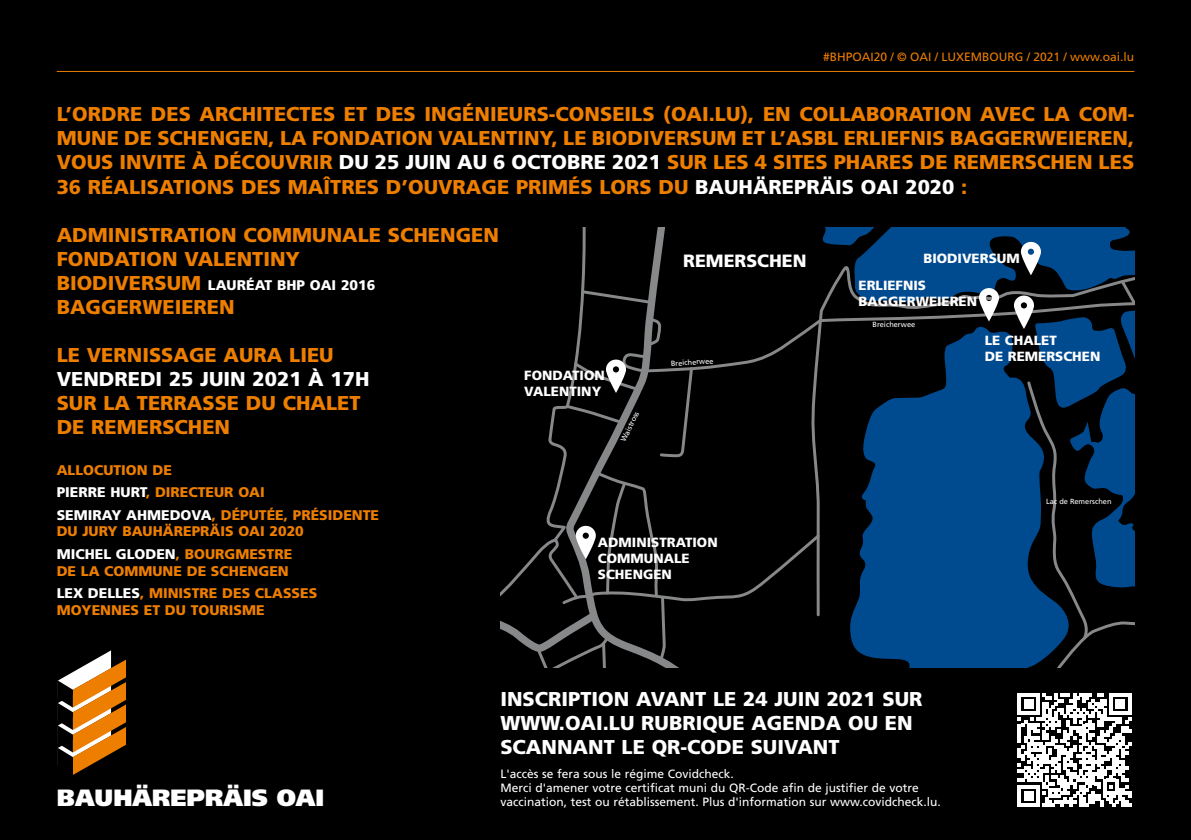
<style>
.page{position:relative;width:1191px;height:840px;background:#fff}
.page>*{position:absolute;margin:0;border:0;box-sizing:border-box;transform-origin:0 0}
.t1{font:900 23.6px "Frutiger LT Std";color:#fff}
.t2{font:900 20px/24px "Frutiger LT Std";color:#ed7e00}
.t3{font:900 20px/24px "Frutiger LT Std";color:#fff}
.t4{font:900 17.8px "Frutiger LT Std";color:#fff}
.t5{font:900 14px/22.4px "Frutiger LT Std";color:#ed7e00}
.t6{font:900 14px "Frutiger LT Std";color:#fff}
.t7{font:900 13.4px/16px "Frutiger LT Std";color:#fff}
.t8{font:12px/14.4px "Frutiger LT Std";color:#fff}
.t9{font:12px "Frutiger";color:#ed7e00}
.t10{font:7.4px "Frutiger";color:#fff}
.s1{color:#fff}
.s2{font-size:20px;color:#ed7e00}
.s3{color:#ed7e00}
</style>
<div class="page">
<div style="left:0;top:0;width:1191px;height:839px;background:#000"></div>
<hr style="left:57px;top:71px;width:1077px;height:1px;background:#ed7e00">
<svg style="left:58px;top:650px;width:68px;height:124px"></svg>
<svg style="left:500px;top:227px;width:634px;height:440px"></svg>
<svg style="left:1018px;top:693px;width:113px;height:113px"></svg>
<p class="t9" style="left:823px;top:50px;width:313px">#BHPOAI20 / © OAI / LUXEMBOURG / 2021 / www.oai.lu</p>
<p class="t2" style="left:57px;top:102px;width:1079px;text-align:justify">L’ORDRE DES ARCHITECTES ET DES INGÉNIEURS-CONSEILS (OAI.LU), EN COLLABORATION AVEC LA COM-MUNE DE SCHENGEN, LA FONDATION VALENTINY, LE BIODIVERSUM ET L’ASBL ERLIEFNIS BAGGERWEIEREN, VOUS INVITE À DÉCOUVRIR <span class="s1">DU 25 JUIN AU 6 OCTOBRE 2021</span> SUR LES 4 SITES PHARES DE REMERSCHEN LES 36 RÉALISATIONS DES MAÎTRES D’OUVRAGE PRIMÉS LORS DU <span class="s1">BAUHÄREPRÄIS OAI 2020</span> :</p>
<p class="t2" style="left:57px;top:222px;width:444px">ADMINISTRATION COMMUNALE SCHENGEN<br>FONDATION VALENTINY</p>
<p class="t6" style="left:57px;top:276px;width:320px"><span class="s2">BIODIVERSUM</span> LAURÉAT BHP OAI 2016</p>
<p class="t2" style="left:57px;top:294px;width:179px">BAGGERWEIEREN</p>
<p class="t2" style="left:57px;top:342px;width:278px">LE VERNISSAGE AURA LIEU</p>
<p class="t3" style="left:57px;top:366px;width:314px">VENDREDI 25 JUIN 2021 À 17H</p>
<p class="t2" style="left:57px;top:390px;width:305px">SUR LA TERRASSE DU CHALET<br>DE REMERSCHEN</p>
<p class="t5" style="left:57px;top:458px;width:324px">ALLOCUTION DE<br><span class="s1">PIERRE HURT</span>, DIRECTEUR OAI<br><span class="s1">SEMIRAY AHMEDOVA</span>, DÉPUTÉE, PRÉSIDENTE</p>
<p class="t5" style="left:57px;top:520px;width:249px">DU JURY BAUHÄREPRÄIS OAI 2020<br><span class="s1">MICHEL GLODEN</span>, BOURGMESTRE</p>
<p class="t5" style="left:57px;top:559px;width:262px">DE LA COMMUNE DE SCHENGEN<br><span class="s1">LEX DELLES</span>, MINISTRE DES CLASSES</p>
<p class="t5" style="left:57px;top:598px;width:209px">MOYENNES ET DU TOURISME</p>
<p class="t7" style="left:923px;top:250px;width:98px">BIODIVERSUM</p>
<p class="t4" style="left:683px;top:249px;width:125px">REMERSCHEN</p>
<p class="t7" style="left:858px;top:277px;width:120px">ERLIEFNIS<br>BAGGERWEIEREN</p>
<p class="t10" style="left:872px;top:320px;width:44px">Breicherwee</p>
<p class="t7" style="left:985px;top:331px;width:117px">LE CHALET<br>DE REMERSCHEN</p>
<p class="t10" style="left:670px;top:359px;width:44px;rotate:-3deg">Breicherwee</p>
<p class="t7" style="left:524px;top:367px;width:82px">FONDATION<br>VALENTINY</p>
<p class="t10" style="left:619px;top:439px;width:34px;rotate:-65deg">Waistross</p>
<p class="t10" style="left:1046px;top:497px;width:67px">Lac de Remerschen</p>
<p class="t7" style="left:598px;top:533px;width:121px">ADMINISTRATION<br>COMMUNALE<br>SCHENGEN</p>
<p class="t1" style="left:57px;top:782px;width:340px">BAUHÄREPRÄIS OAI <span class="s3">2020</span></p>
<p class="t3" style="left:500px;top:686px;width:423px">INSCRIPTION AVANT LE 24 JUIN 2021 SUR<br>WWW.OAI.LU RUBRIQUE AGENDA OU EN<br>SCANNANT LE QR-CODE SUIVANT</p>
<p class="t8" style="left:500px;top:765px;width:442px">L'accès se fera sous le régime Covidcheck.<br>Merci d'amener votre certificat muni du QR-Code afin de justifier de votre vaccination, test ou rétablissement. Plus d'information sur www.covidcheck.lu.</p>
</div>
